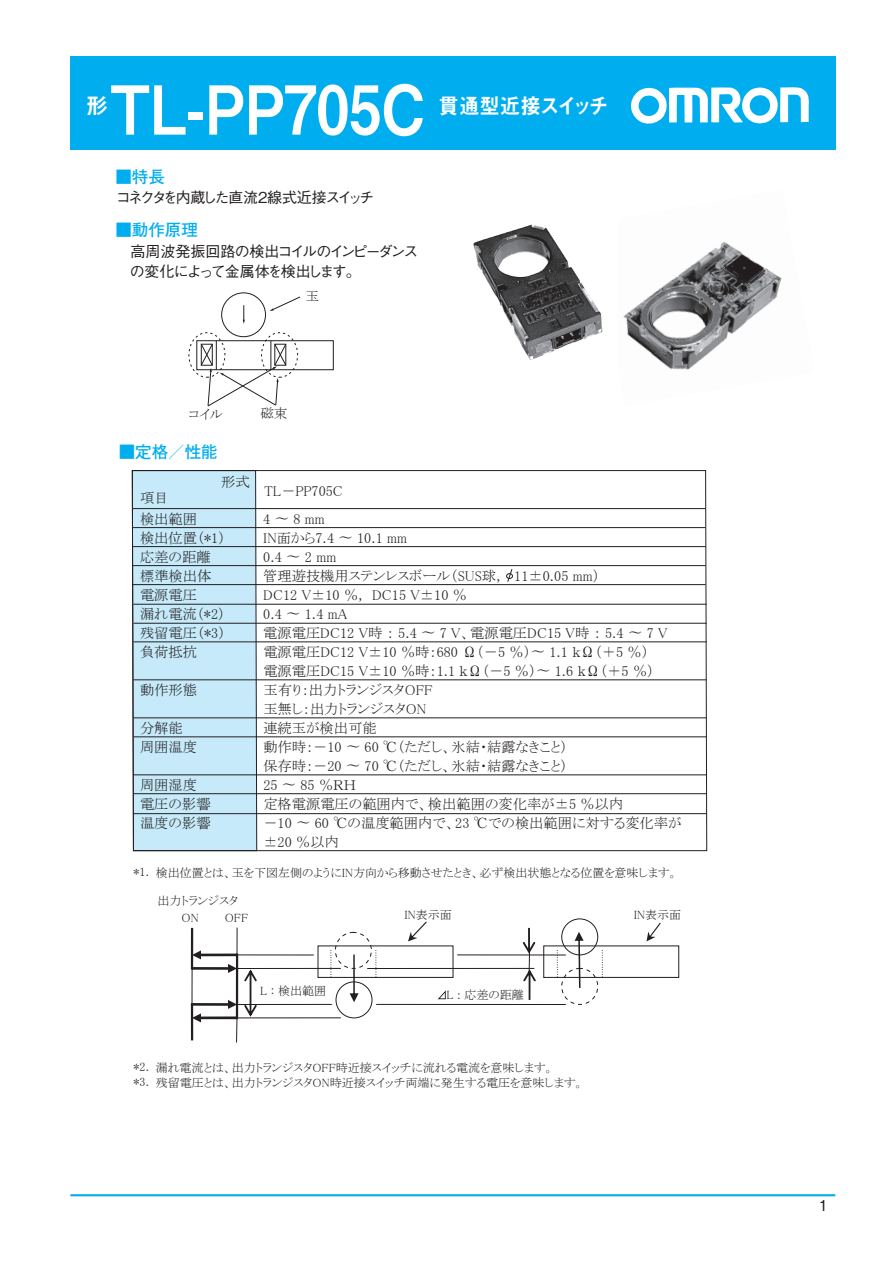
<style>
.page{position:relative;width:893px;height:1263px;background:#fff}
.page>*{position:absolute;margin:0;border:0;box-sizing:border-box;transform-origin:0 0}
.t1{font:67.5px "Midashi Go Pro MB31";color:#fff;scale:.86 1}
.t2{font:21.75px "Midashi Go Pro MB31";letter-spacing:-.035em;color:#fff;scale:.94 1}
.t3{font:21.75px "Midashi Go Pro MB31";letter-spacing:-.035em;color:#fff}
.t4{font:700 16.5px "Futo Go B101 Pro";color:#00aeef}
.t5{font:500 15px/20.2px "Gothic BBB Pro";letter-spacing:-.115em;color:#231f20}
.t6{font:500 15px "Gothic BBB Pro";letter-spacing:-.135em;color:#231f20}
.t7{font:14.25px/19px "MS P Mincho";color:#231f20}
.t8{font:13.5px "MS P Mincho";color:#231f20}
.t9{font:12px/15px "MS P Mincho";color:#231f20}
</style>
<div class="page">
<div style="left:70px;top:56px;width:765px;height:94px;background:#00aeef"></div>
<svg style="left:132px;top:470px;width:575px;height:381px"></svg>
<hr style="left:133px;top:775px;width:574px;height:1px;background:#231f20">
<hr style="left:133px;top:793px;width:574px;height:1px;background:#231f20">
<hr style="left:133px;top:813px;width:574px;height:1px;background:#231f20">
<hr style="left:133px;top:736px;width:574px;height:1px;background:#231f20">
<hr style="left:133px;top:718px;width:574px;height:1px;background:#231f20">
<hr style="left:133px;top:679px;width:574px;height:1px;background:#231f20">
<hr style="left:133px;top:642px;width:574px;height:1px;background:#231f20">
<hr style="left:133px;top:623px;width:574px;height:1px;background:#231f20">
<hr style="left:133px;top:604px;width:574px;height:1px;background:#231f20">
<hr style="left:132px;top:584px;width:574px;height:1px;background:#231f20">
<hr style="left:132px;top:565px;width:574px;height:1px;background:#231f20">
<hr style="left:132px;top:546px;width:574px;height:1px;background:#231f20">
<hr style="left:132px;top:527px;width:574px;height:1px;background:#231f20">
<hr style="left:132px;top:508px;width:574px;height:1px;background:#231f20">
<svg style="left:631px;top:87px;width:178px;height:37px"></svg>
<div style="left:506px;top:573px;width:7px;height:6px;border:1px solid #231f20;border-radius:50%"></div>
<svg style="left:507px;top:568px;width:6px;height:14px"></svg>
<hr style="left:70px;top:1194px;width:765px;height:2px;background:#00aeef">
<div style="left:221px;top:292px;width:45px;height:45px;border:1px solid #231f20;border-radius:50%"></div>
<div style="left:196px;top:340px;width:138px;height:30px;border:1px solid #231f20"></div>
<div style="left:188px;top:332px;width:37px;height:46px;border:1px dashed #231f20;border-radius:50%"></div>
<div style="left:261px;top:332px;width:37px;height:46px;border:1px dashed #231f20;border-radius:50%"></div>
<svg style="left:200px;top:341px;width:87px;height:66px"></svg>
<svg style="left:243px;top:305px;width:2px;height:19px"></svg>
<svg style="left:270px;top:296px;width:31px;height:15px"></svg>
<hr style="left:457px;top:954px;width:108px;height:1px;background:#231f20">
<hr style="left:237px;top:1017px;width:103px;height:1px;background:#231f20">
<hr style="left:192px;top:968px;width:1px;height:36px;background:#231f20">
<svg style="left:575px;top:932px;width:9px;height:56px"></svg>
<svg style="left:244px;top:969px;width:13px;height:48px"></svg>
<svg style="left:523px;top:928px;width:13px;height:72px"></svg>
<hr style="left:191px;top:928px;width:2px;height:41px;background:#231f20">
<hr style="left:191px;top:1003px;width:2px;height:37px;background:#231f20">
<svg style="left:192px;top:1000px;width:46px;height:43px"></svg>
<hr style="left:236px;top:953px;width:2px;height:66px;background:#231f20">
<div style="left:318px;top:945px;width:135px;height:33px;border:1px solid #231f20"></div>
<svg style="left:330px;top:950px;width:1px;height:27px"></svg>
<svg style="left:375px;top:950px;width:1px;height:27px"></svg>
<div style="left:335px;top:932px;width:37px;height:37px;border:1px dashed #231f20;border-radius:50%"></div>
<div style="left:543px;top:945px;width:136px;height:33px;border:1px solid #231f20"></div>
<svg style="left:557px;top:950px;width:1px;height:27px"></svg>
<svg style="left:602px;top:950px;width:1px;height:27px"></svg>
<div style="left:561px;top:968px;width:37px;height:37px;border:1px dashed #231f20;border-radius:50%"></div>
<div style="left:561px;top:918px;width:37px;height:37px;border:1px solid #231f20;border-radius:50%"></div>
<svg style="left:192px;top:928px;width:46px;height:45px"></svg>
<svg style="left:646px;top:923px;width:15px;height:18px"></svg>
<hr style="left:376px;top:1004px;width:189px;height:1px;background:#231f20">
<svg style="left:408px;top:921px;width:19px;height:20px"></svg>
<div style="left:336px;top:981px;width:36px;height:37px;border:1px solid #231f20;border-radius:50%"></div>
<svg style="left:350px;top:954px;width:9px;height:48px"></svg>
<hr style="left:367px;top:968px;width:167px;height:1px;background:#231f20">
<hr style="left:237px;top:1004px;width:94px;height:1px;background:#231f20">
<hr style="left:237px;top:954px;width:76px;height:1px;background:#231f20">
<hr style="left:237px;top:968px;width:103px;height:1px;background:#231f20">
<svg style="left:438px;top:990px;width:8px;height:9px"></svg>
<img style="left:473px;top:224px;width:119px;height:136px">
<img style="left:623px;top:241px;width:159px;height:86px">
<img style="left:627px;top:327px;width:114px;height:43px">
<img style="left:592px;top:300px;width:11px;height:36px">
<h1 class="t1" style="left:110px;top:55px;width:368px">TL-PP705C</h1>
<h2 class="t3" style="left:86px;top:89px;width:23px">形</h2>
<p class="t4" style="left:115px;top:164px;width:51px">■特長</p>
<p class="t6" style="left:116px;top:186px;width:260px">コネクタを内蔵した直流2線式近接スイッチ</p>
<p class="t5" style="left:130px;top:239px;width:290px">高周波発振回路の検出コイルのインピーダンスの変化によって金属体を検出します。</p>
<p class="t4" style="left:115px;top:217px;width:84px">■動作原理</p>
<p class="t8" style="left:306px;top:289px;width:15px">玉</p>
<h2 class="t2" style="left:439px;top:88px;width:183px">貫通型近接スイッチ</h2>
<p class="t8" style="left:189px;top:407px;width:36px">コイル</p>
<p class="t4" style="left:119px;top:439px;width:100px">■定格／性能</p>
<p class="t7" style="left:140px;top:488px;width:30px">項目</p>
<p class="t7" style="left:221px;top:472px;width:30px">形式</p>
<p class="t8" style="left:260px;top:406px;width:28px">磁束</p>
<p class="t7" style="left:264px;top:481px;width:80px">TL－PP705C</p>
<p class="t7" style="left:140px;top:509px;width:87px">検出範囲<br>検出位置（*1）応差の距離標準検出体電源電圧<br>漏れ電流（*2）残留電圧（*3）負荷抵抗</p>
<p class="t7" style="left:140px;top:680px;width:58px">動作形態</p>
<p class="t7" style="left:140px;top:718px;width:58px">分解能周囲温度</p>
<p class="t7" style="left:140px;top:775px;width:72px">周囲湿度電圧の影響温度の影響</p>
<p class="t7" style="left:263px;top:509px;width:420px">4 〜 8 mm<br>IN面から7.4 〜 10.1 mm<br>0.4 〜 2 mm<br>管理遊技機用ステンレスボール（SUS球， 11±0.05 mm）<br>DC12 V±10 ％， DC15 V±10 ％<br>0.4 〜 1.4 mA<br>電源電圧DC12 V時 ： 5.4 〜 7 V、電源電圧DC15 V時 ： 5.4 〜 7 V電源電圧DC12 V±10 ％時：680 Ω（－5 ％）〜 1.1 ｋΩ（＋5 ％）<br>電源電圧DC15 V±10 ％時：1.1 ｋΩ（－5 ％）〜 1.6 ｋΩ（＋5 ％）<br>玉有り：出力トランジスタOFF<br>玉無し：出力トランジスタON<br>連続玉が検出可能<br>動作時：－10 〜 60 ℃（ただし、氷結・結露なきこと）<br>保存時：－20 〜 70 ℃（ただし、氷結・結露なきこと）<br>25 〜 85 ％ＲＨ<br>定格電源電圧の範囲内で、検出範囲の変化率が±5 ％以内<br>－10 〜 60 ℃の温度範囲内で、23 ℃での検出範囲に対する変化率が±20 ％以内</p>
<p class="t9" style="left:133px;top:865px;width:546px">*1．検出位置とは、玉を下図左側のようにIN方向から移動させたとき、必ず検出状態となる位置を意味します。</p>
<p class="t9" style="left:182px;top:893px;width:58px;line-height:16.5px;text-indent:-24px">出力トランジスタ<br>ON</p>
<p class="t9" style="left:225px;top:910px;width:25px">OFF</p>
<p class="t9" style="left:634px;top:907px;width:49px">IN表示面</p>
<p class="t9" style="left:404px;top:907px;width:49px">IN表示面</p>
<p class="t9" style="left:260px;top:983px;width:67px">L : 検出範囲</p>
<p class="t9" style="left:447px;top:987px;width:79px">L : 応差の距離</p>
<p class="t9" style="left:133px;top:1060px;width:452px">*2．漏れ電流とは、出力トランジスタOFF時近接スイッチに流れる電流を意味します。<br>*3．残留電圧とは、出力トランジスタON時近接スイッチ両端に発生する電圧を意味します。</p>
<p class="t5" style="left:819px;top:1194px;width:11px">1</p>
</div>
